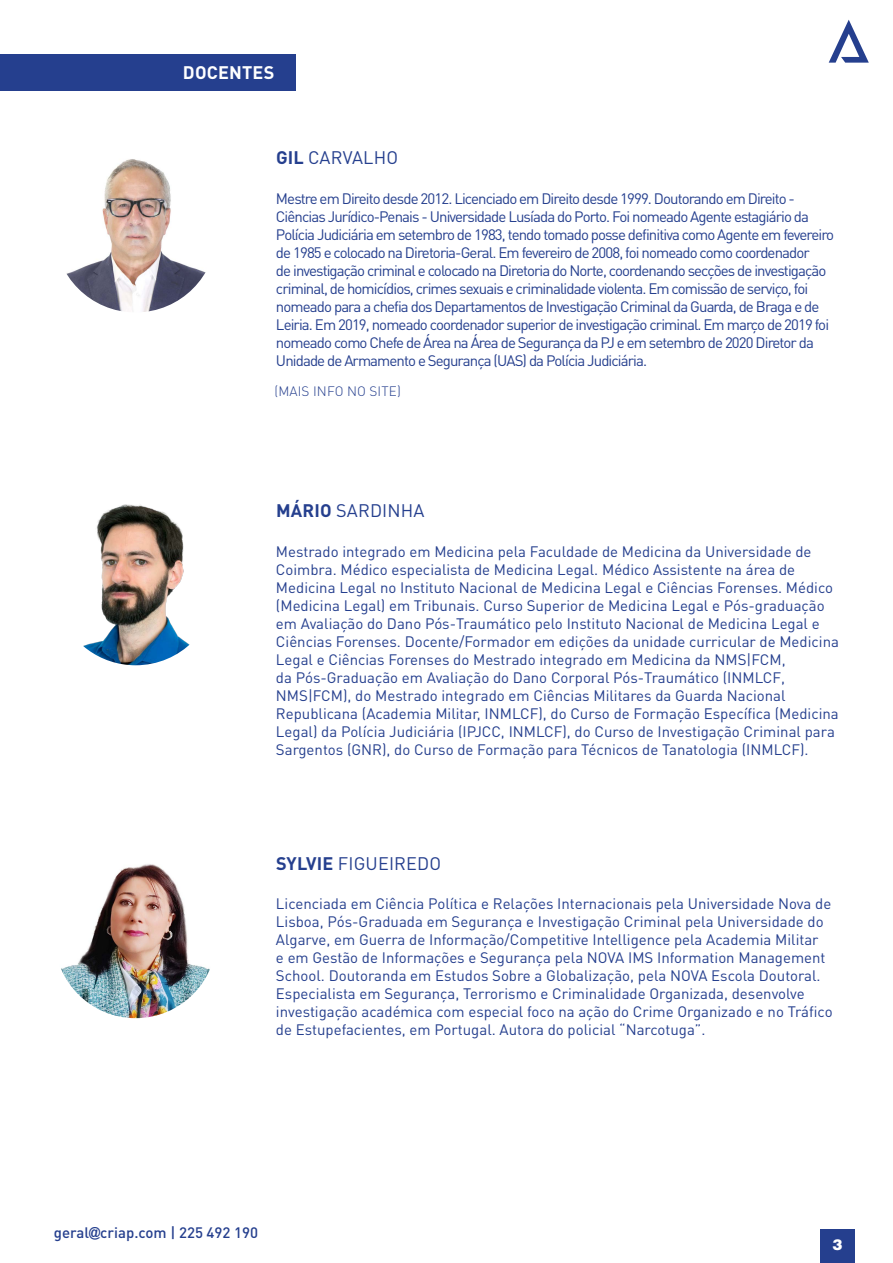
<style>
.page{position:relative;width:893px;height:1263px;background:#fff}
.page>*{position:absolute;margin:0;border:0;box-sizing:border-box;transform-origin:0 0}
.t1{font:18px "DIN Pro";letter-spacing:.01em;color:#253f8e}
.t2{font:700 18px "DIN Pro";letter-spacing:.01em;color:#fff}
.t3{font:15px/18px "DIN Pro";color:#253f8e}
.t4{font:15px/18px "DIN Pro";letter-spacing:-.06em;color:#253f8e}
.t5{font:500 15px "DIN Pro";color:#253f8e}
.t6{font:900 15px "Helvetica LT Std";color:#fff}
.t7{font:300 13.5px "DIN Pro";letter-spacing:.01em;color:#253f8e}
.s1{font-weight:700}
.s2{font-family:"Arial";font-weight:900}
</style>
<div class="page">
<div style="left:820px;top:1229px;width:35px;height:34px;background:#253f8e"></div>
<svg style="left:829px;top:20px;width:40px;height:43px"></svg>
<div style="left:0;top:54px;width:296px;height:37px;background:#253f8e"></div>
<img style="left:83px;top:504px;width:107px;height:161px">
<img style="left:55px;top:856px;width:162px;height:162px;border-radius:81px">
<img style="left:55px;top:150px;width:162px;height:162px;border-radius:81px">
<p class="t2" style="left:183px;top:60px;width:93px">DOCENTES</p>
<p class="t1" style="left:276px;top:145px;width:124px"><span class="s1">GIL</span> CARVALHO</p>
<p class="t4" style="left:276px;top:189px;width:560px">Mestre em Direito desde 2012. Licenciado em Direito desde 1999. Doutorando em Direito - Ciências Jurídico-Penais - Universidade Lusíada do Porto. Foi nomeado Agente estagiário da Polícia Judiciária em setembro de 1983, tendo tomado posse definitiva como Agente em fevereiro de 1985 e colocado na Diretoria-Geral. Em fevereiro de 2008, foi nomeado como coordenador<br>de investigação criminal e colocado na Diretoria do Norte, coordenando secções de investigação criminal, de homicídios, crimes sexuais e criminalidade violenta. Em comissão de serviço, foi nomeado para a chefia dos Departamentos de Investigação Criminal da Guarda, de Braga e de Leiria. Em 2019, nomeado coordenador superior de investigação criminal. Em março de 2019 foi nomeado como Chefe de Área na Área de Segurança da PJ e em setembro de 2020 Diretor da Unidade de Armamento e Segurança (UAS) da Polícia Judiciária.</p>
<p class="t7" style="left:274px;top:382px;width:128px">(MAIS INFO NO SITE)</p>
<p class="t1" style="left:276px;top:498px;width:150px"><span class="s1">MÁRIO</span> SARDINHA</p>
<p class="t3" style="left:276px;top:542px;width:564px">Mestrado integrado em Medicina pela Faculdade de Medicina da Universidade de Coimbra. Médico especialista de Medicina Legal. Médico Assistente na área de Medicina Legal no Instituto Nacional de Medicina Legal e Ciências Forenses. Médico (Medicina Legal) em Tribunais. Curso Superior de Medicina Legal e Pós-graduação em Avaliação do Dano Pós-Traumático pelo Instituto Nacional de Medicina Legal e Ciências Forenses. Docente/Formador em edições da unidade curricular de Medicina Legal e Ciências Forenses do Mestrado integrado em Medicina da NMS|FCM,<br>da Pós-Graduação em Avaliação do Dano Corporal Pós-Traumático (INMLCF, NMS|FCM), do Mestrado integrado em Ciências Militares da Guarda Nacional Republicana (Academia Militar, INMLCF), do Curso de Formação Específica (Medicina Legal) da Polícia Judiciária (IPJCC, INMLCF), do Curso de Investigação Criminal para Sargentos (GNR), do Curso de Formação para Técnicos de Tanatologia (INMLCF).</p>
<p class="t1" style="left:276px;top:851px;width:167px"><span class="s1">SYLVIE</span> FIGUEIREDO</p>
<p class="t3" style="left:276px;top:894px;width:558px">Licenciada em Ciência Política e Relações Internacionais pela Universidade Nova de Lisboa, Pós-Graduada em Segurança e Investigação Criminal pela Universidade do Algarve, em Guerra de Informação/Competitive Intelligence pela Academia Militar<br>e em Gestão de Informações e Segurança pela NOVA IMS Information Management School. Doutoranda em Estudos Sobre a Globalização, pela NOVA Escola Doutoral.<br>Especialista em Segurança, Terrorismo e Criminalidade Organizada, desenvolve investigação académica com especial foco na ação do Crime Organizado e no Tráfico de Estupefacientes, em Portugal. Autora do policial “Narcotuga”.</p>
<p class="t5" style="left:54px;top:1222px;width:206px">geral<span class="s2">@</span>criap.com | 225 492 190</p>
<p class="t6" style="left:832px;top:1235px;width:12px">3</p>
</div>
